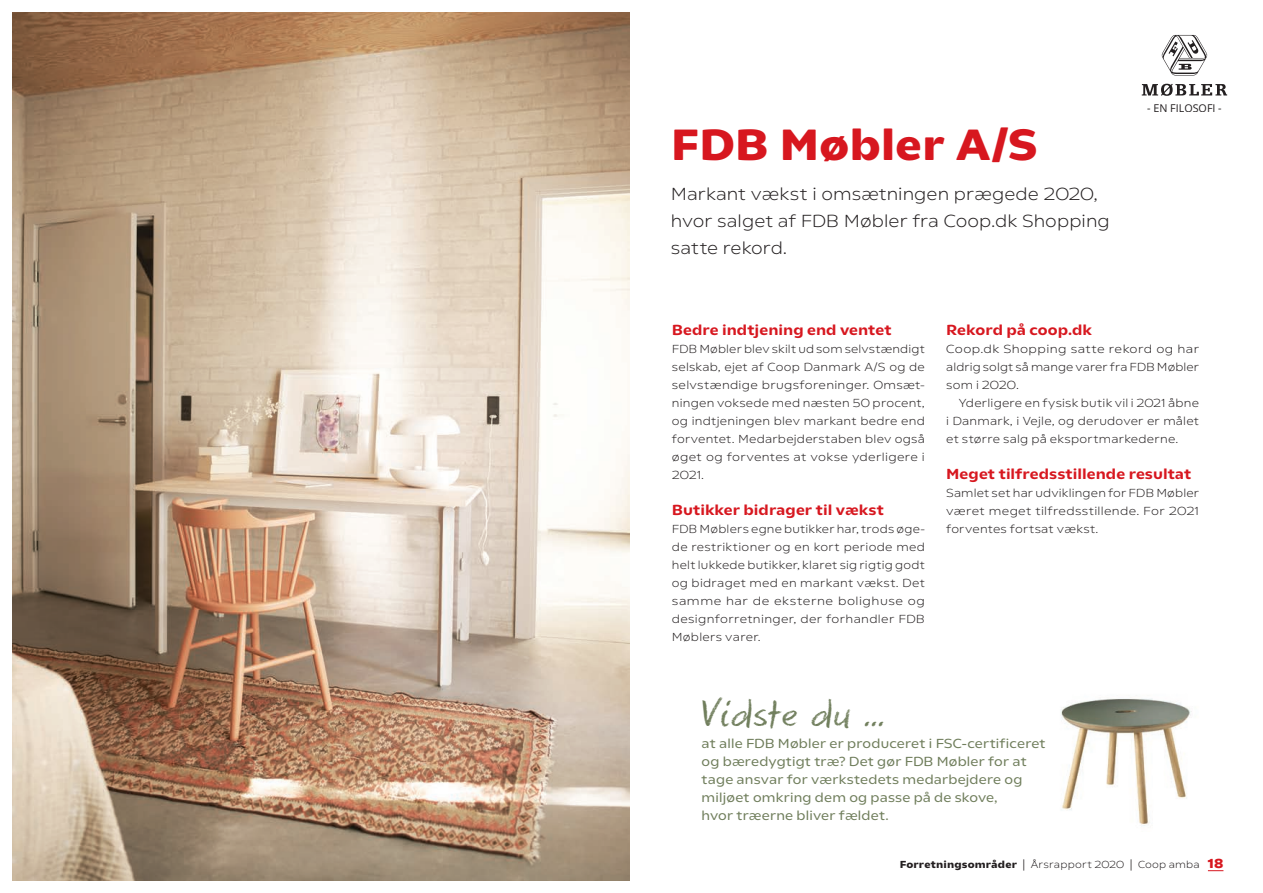
<style>
.page{position:relative;width:1263px;height:893px;background:#fff}
.page>*{position:absolute;margin:0;border:0;box-sizing:border-box;transform-origin:0 0}
.t1{font:700 45px "COOPPRINT";color:#d7171f}
.t2{font:39px "Keswick";letter-spacing:-.035em;color:#707e5c}
.t3{font:300 18px/27px "COOPPRINT";letter-spacing:.005em;color:#231f20}
.t4{font:600 15px "COOPPRINT";letter-spacing:.005em;color:#d7171f}
.t5{font:13.5px/18px "COOPPRINT";letter-spacing:.015em;color:#707e5c}
.t6{font:300 12px/18px "COOPPRINT";letter-spacing:.02em;color:#231f20;text-align:justify}
.t7{font:300 12px/18px "COOPPRINT";letter-spacing:.02em;color:#231f20;text-align:justify;scale:1.04 1}
.t8{font:10.8px "Open Sans";color:#231f20}
.t9{font:300 10.5px "COOPPRINT";letter-spacing:.02em;color:#231f20}
.s1{font-weight:700}
.s2{font-size:12px}
.s3{font-weight:700;font-size:13.5px;color:#d7171f}
</style>
<div class="page">
<img style="left:13px;top:13px;width:616px;height:867px">
<svg style="left:1161px;top:35px;width:47px;height:41px"></svg>
<svg style="left:1142px;top:84px;width:85px;height:12px"></svg>
<img style="left:1061px;top:698px;width:131px;height:129px">
<svg style="left:1208px;top:870px;width:15px;height:1px"></svg>
<h1 class="t1" style="left:671px;top:120px;width:369px">FDB Møbler A/S</h1>
<h3 class="t3" style="left:671px;top:180px;width:440px">Markant vækst i omsætningen prægede 2020, hvor salget af FDB Møbler fra Coop.dk Shopping satte rekord.</h3>
<p class="t8" style="left:1147px;top:100px;width:76px">- EN FILOSOFI -</p>
<p class="t4" style="left:672px;top:321px;width:221px">Bedre indtjening end ventet</p>
<p class="t6" style="left:672px;top:340px;width:255px">FDB Møbler blev skilt ud som selvstændigt selskab, ejet af Coop Danmark A/S og de selvstændige brugsforeninger. Omsæt&shy;ningen voksede med næsten 50 procent, og indtjeningen blev markant bedre end forventet. Medarbejderstaben blev også øget og forventes at vokse yderligere i 2021.</p>
<p class="t4" style="left:672px;top:501px;width:214px">Butikker bidrager til vækst</p>
<p class="t6" style="left:672px;top:520px;width:255px">FDB Møblers egne butikker har, trods øge&shy;de restriktioner og en kort periode med helt lukkede butikker, klaret sig rigtig godt og bidraget med en markant vækst. Det samme har de eksterne bolighuse og designforretninger, der forhandler FDB Møblers varer.</p>
<p class="t4" style="left:946px;top:321px;width:147px">Rekord på coop.dk</p>
<p class="t7" style="left:946px;top:340px;width:245px">Coop.dk Shopping satte rekord og har aldrig solgt så mange varer fra FDB Møbler som i 2020.</p>
<p class="t6" style="left:946px;top:394px;width:255px;text-indent:13px">Yderligere en fysisk butik vil i 2021 åbne i Danmark, i Vejle, og derudover er målet et større salg på eksportmarkederne.</p>
<p class="t4" style="left:946px;top:465px;width:247px">Meget tilfredsstillende resultat</p>
<p class="t6" style="left:946px;top:484px;width:255px">Samlet set har udviklingen for FDB Møbler været meget tilfredsstillende. For 2021 forventes fortsat vækst.</p>
<h2 class="t2" style="left:702px;top:690px;width:184px">Vidste du ...</h2>
<p class="t5" style="left:702px;top:735px;width:346px">at alle FDB Møbler er produceret i FSC-certificeret og bæredygtigt træ? Det gør FDB Møbler for at tage ansvar for værkstedets medarbejdere og miljøet omkring dem og passe på de skove,<br>hvor træerne bliver fældet.</p>
<p class="t9" style="left:900px;top:858px;width:325px"><span class="s1">Forretningsområder</span> <span class="s2">|</span> Årsrapport 2020 <span class="s2">|</span> Coop amba <span class="s3">18</span></p>
</div>
